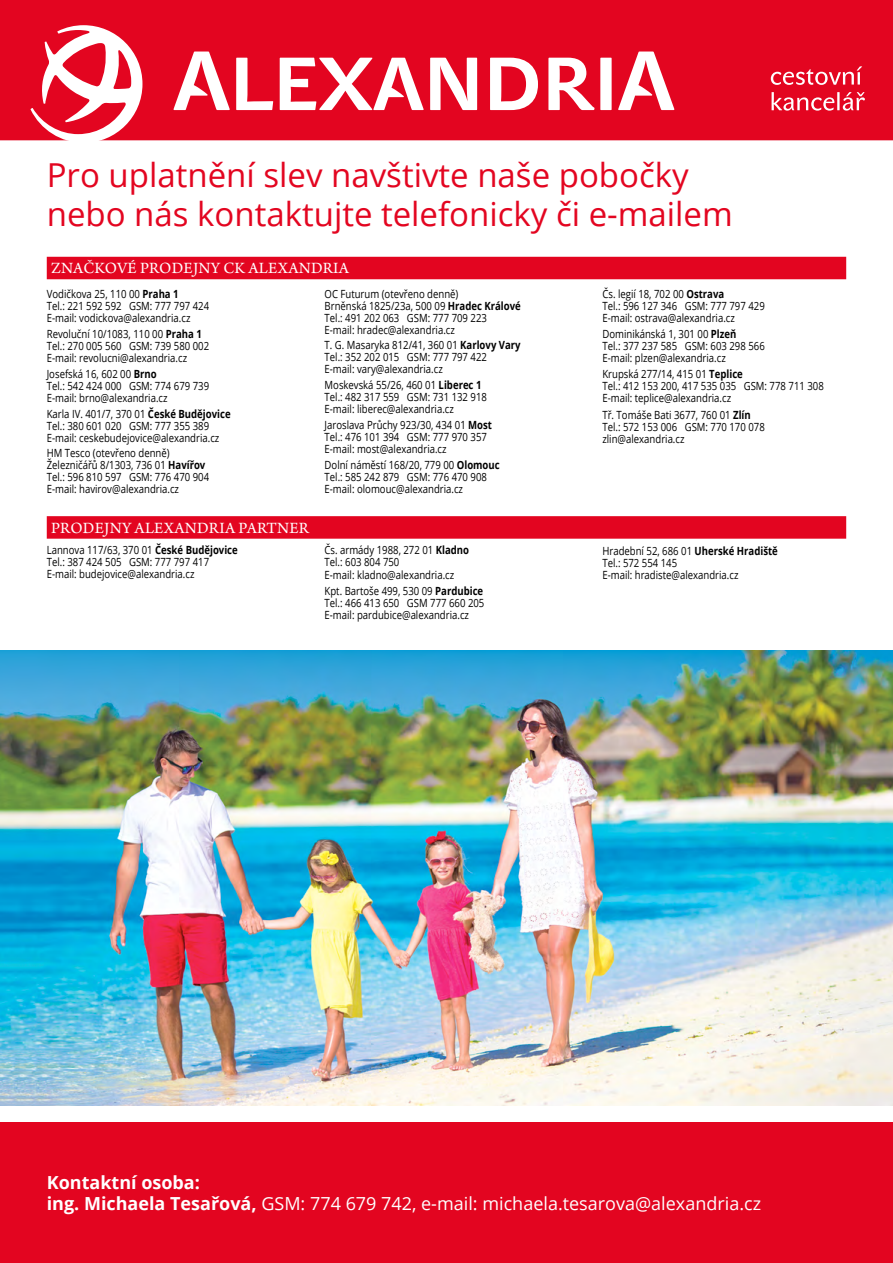
<style>
.page{position:relative;width:893px;height:1263px;background:#fff}
.page>*{position:absolute;margin:0;border:0;box-sizing:border-box;transform-origin:0 0}
.t1{font:33px/39px "Open Sans";color:#e30520}
.t2{font:18px/21px "Open Sans";color:#fff}
.t3{font:16.5px "Arno Pro";letter-spacing:.01em;color:#fff}
.t4{font:11.25px/12px "Open Sans";color:#000;scale:.85 1}
.s1{font-weight:700}
</style>
<div class="page">
<div style="left:0;top:0;width:893px;height:140px;background:#e30520"></div>
<svg style="left:771px;top:66px;width:91px;height:19px;background:#ea4559"></svg>
<svg style="left:772px;top:92px;width:62px;height:19px"></svg>
<hr style="left:837px;top:92px;width:3px;height:18px;background:#fff">
<svg style="left:843px;top:92px;width:22px;height:19px"></svg>
<svg style="left:31px;top:25px;width:111px;height:116px"></svg>
<svg style="left:236px;top:58px;width:37px;height:52px"></svg>
<svg style="left:430px;top:58px;width:47px;height:52px"></svg>
<svg style="left:490px;top:58px;width:48px;height:52px"></svg>
<svg style="left:548px;top:58px;width:46px;height:52px"></svg>
<div style="left:600px;top:58px;width:12px;height:52px;background:#fff"></div>
<svg style="left:173px;top:52px;width:57px;height:58px"></svg>
<svg style="left:618px;top:52px;width:57px;height:58px"></svg>
<svg style="left:280px;top:58px;width:144px;height:52px"></svg>
<div style="left:0;top:1123px;width:893px;height:140px;background:#e30520"></div>
<div style="left:47px;top:516px;width:799px;height:23px;background:#e30520"></div>
<div style="left:47px;top:257px;width:799px;height:22px;background:#e30520"></div>
<img style="left:0;top:651px;width:893px;height:455px">
<h1 class="t1" style="left:47px;top:155px;width:688px">Pro uplatnění slev navštivte naše pobočky nebo nás kontaktujte telefonicky či e-mailem</h1>
<h3 class="t3" style="left:51px;top:259px;width:299px">ZNAČKOVÉ PRODEJNY CK ALEXANDRIA</h3>
<p class="t4" style="left:47px;top:287px;width:193px">Vodičkova 25, 110 00 <span class="s1">Praha 1<br></span>Tel.: 221 592 592 GSM: 777 797 424<br>E-mail: vodickova@alexandria.cz</p>
<p class="t4" style="left:47px;top:328px;width:193px">Revoluční 10/1083, 110 00 <span class="s1">Praha 1<br></span>Tel.: 270 005 560 GSM: 739 580 002<br>E-mail: revolucni@alexandria.cz</p>
<p class="t4" style="left:47px;top:368px;width:193px">Josefská 16, 602 00 <span class="s1">Brno<br></span>Tel.: 542 424 000 GSM: 774 679 739<br>E-mail: brno@alexandria.cz</p>
<p class="t4" style="left:47px;top:407px;width:218px">Karla IV. 401/7, 370 01 <span class="s1">České Budějovice<br></span>Tel.: 380 601 020 GSM: 777 355 389<br>E-mail: ceskebudejovice@alexandria.cz</p>
<p class="t4" style="left:47px;top:446px;width:193px">HM Tesco (otevřeno denně)<br>Železničářů 8/1303, 736 01 <span class="s1">Havířov<br></span>Tel.: 596 810 597 GSM: 776 470 904<br>E-mail: havirov@alexandria.cz</p>
<p class="t4" style="left:325px;top:287px;width:232px">OC Futurum (otevřeno denně)<br>Brněnská 1825/23a, 500 09 <span class="s1">Hradec Králové </span>Tel.: 491 202 063 GSM: 777 709 223<br>E-mail: hradec@alexandria.cz</p>
<p class="t4" style="left:325px;top:339px;width:232px">T. G. Masaryka 812/41, 360 01 <span class="s1">Karlovy Vary<br></span>Tel.: 352 202 015 GSM: 777 797 422<br>E-mail: vary@alexandria.cz</p>
<p class="t4" style="left:325px;top:379px;width:193px">Moskevská 55/26, 460 01 <span class="s1">Liberec 1<br></span>Tel.: 482 317 559 GSM: 731 132 918<br>E-mail: liberec@alexandria.cz</p>
<p class="t4" style="left:325px;top:418px;width:199px">Jaroslava Průchy 923/30, 434 01 <span class="s1">Most<br></span>Tel.: 476 101 394 GSM: 777 970 357<br>E-mail: most@alexandria.cz</p>
<p class="t4" style="left:325px;top:458px;width:208px">Dolní náměstí 168/20, 779 00 <span class="s1">Olomouc<br></span>Tel.: 585 242 879 GSM: 776 470 908<br>E-mail: olomouc@alexandria.cz</p>
<h3 class="t3" style="left:51px;top:518px;width:259px">PRODEJNY ALEXANDRIA PARTNER</h3>
<p class="t4" style="left:47px;top:544px;width:226px">Lannova 117/63, 370 01 <span class="s1">České Budějovice<br></span>Tel.: 387 424 505 GSM: 777 797 417<br>E-mail: budejovice@alexandria.cz</p>
<p class="t4" style="left:325px;top:544px;width:172px">Čs. armády 1988, 272 01 <span class="s1">Kladno<br></span>Tel.: 603 804 750<br>E-mail: kladno@alexandria.cz</p>
<p class="t4" style="left:325px;top:584px;width:190px;text-align:justify">Kpt. Bartoše 499, 530 09 <span class="s1">Pardubice </span>Tel.: 466 413 650 GSM 777 660 205<br>E-mail: pardubice@alexandria.cz</p>
<p class="t4" style="left:602px;top:287px;width:193px">Čs. legií 18, 702 00 <span class="s1">Ostrava<br></span>Tel.: 596 127 346 GSM: 777 797 429<br>E-mail: ostrava@alexandria.cz</p>
<p class="t4" style="left:602px;top:328px;width:193px">Dominikánská 1, 301 00 <span class="s1">Plzeň<br></span>Tel.: 377 237 585 GSM: 603 298 566<br>E-mail: plzen@alexandria.cz</p>
<p class="t4" style="left:602px;top:368px;width:262px">Krupská 277/14, 415 01 <span class="s1">Teplice<br></span>Tel.: 412 153 200, 417 535 035 GSM: 778 711 308<br>E-mail: teplice@alexandria.cz</p>
<p class="t4" style="left:602px;top:408px;width:193px">Tř. Tomáše Bati 3677, 760 01 <span class="s1">Zlín<br></span>Tel.: 572 153 006 GSM: 770 170 078 zlin@alexandria.cz</p>
<p class="t4" style="left:602px;top:544px;width:208px">Hradební 52, 686 01 <span class="s1">Uherské Hradiště<br></span>Tel.: 572 554 145<br>E-mail: hradiste@alexandria.cz</p>
<h2 class="t2" style="left:47px;top:1172px;width:716px"><span class="s1">Kontaktní osoba:<br>ing. Michaela Tesařová,</span> GSM: 774 679 742, e-mail: michaela.tesarova@alexandria.cz</h2>
</div>
